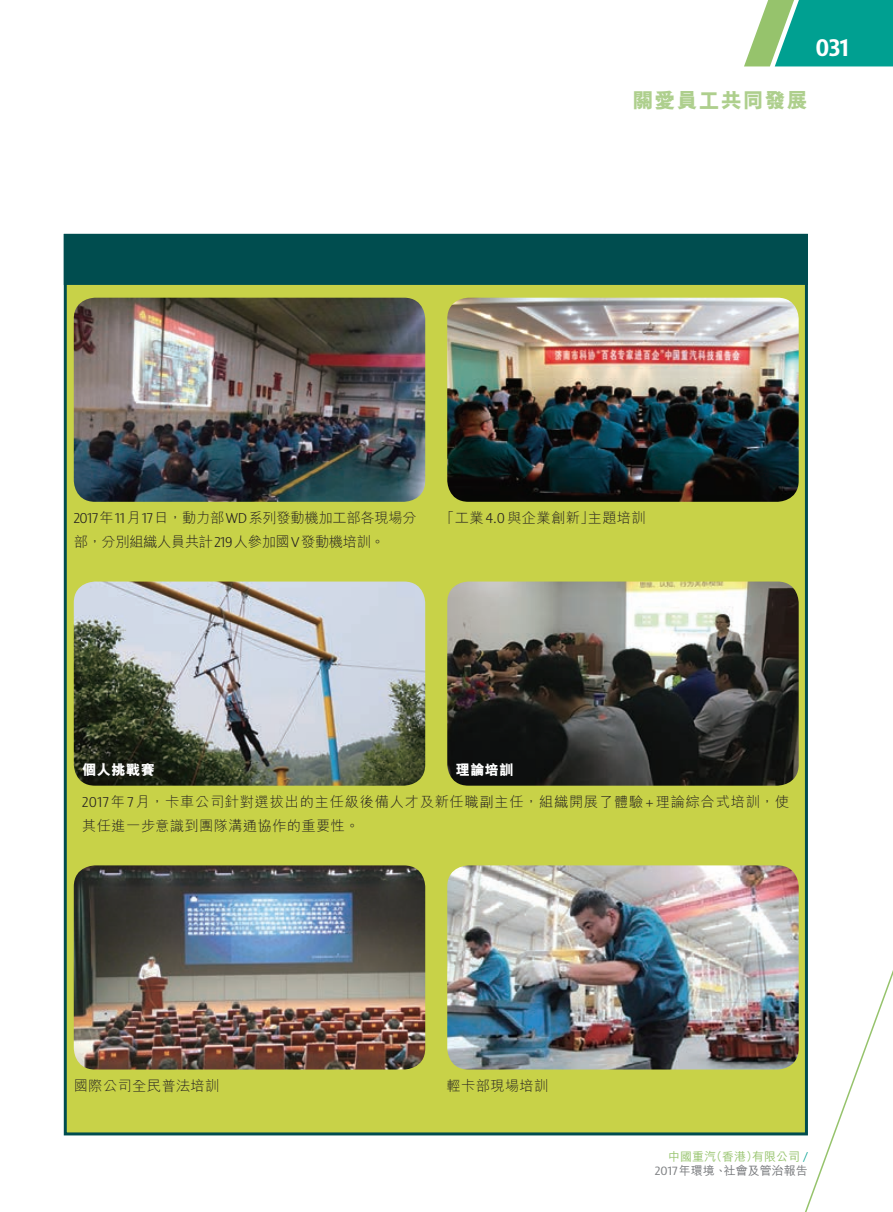
<style>
.page{position:relative;width:893px;height:1212px;background:#fff}
.page>*{position:absolute;margin:0;border:0;box-sizing:border-box;transform-origin:0 0}
.t1{font:700 24px "Sinova Pro";color:#fff;scale:.9 1}
.副主標題{font:800 21px "M Hei HK";letter-spacing:.05em;color:#aecf8d}
.t2{font:300 14.25px/24px "M Hei HK";letter-spacing:.05em;color:#231f20}
.t3{font:300 14.25px/24px "M Hei HK";letter-spacing:-.025em;color:#231f20}
.t4{font:300 14.25px "M Hei HK";letter-spacing:.025em;color:#231f20}
.t5{font:800 14.25px "M Hei HK";letter-spacing:.025em;color:#fff}
.t6{font:500 12px/14.4px "M Hei HK";color:#96c36c;text-align:right}
.s1{font-family:"Sinova Pro"}
.s2{font-family:"M Hei HKS"}
.s3{font-family:"Sinova Pro";font-weight:400;color:#00a091}
.s4{font-family:"Sinova Pro";font-weight:400;color:#808285}
.s5{color:#76787b}
.s6{font-family:"M Hei HKS";color:#76787b}
</style>
<div class="page">
<svg style="left:756px;top:970px;width:137px;height:242px"></svg>
<svg style="left:744px;top:0;width:149px;height:66px;background:#37b097"></svg>
<div style="left:64px;top:234px;width:744px;height:901px;background:#c8d248;border:3px solid #004d4f"></div>
<div style="left:64px;top:234px;width:744px;height:51px;background:#004d4f;border:3px solid #004d4f"></div>
<img style="left:74px;top:298px;width:351px;height:204px">
<img style="left:74px;top:581px;width:351px;height:205px">
<img style="left:74px;top:865px;width:351px;height:204px">
<img style="left:447px;top:298px;width:352px;height:204px">
<img style="left:447px;top:581px;width:352px;height:205px">
<img style="left:447px;top:865px;width:352px;height:204px">
<h1 class="t1" style="left:816px;top:33px;width:38px">031</h1>
<p class="副主標題" style="left:633px;top:89px;width:177px">關愛員工共同發展</p>
<p class="t3" style="left:74px;top:506px;width:344px"><span class="s1">2017</span>年<span class="s1">11</span>月<span class="s1">17</span>日，動力部<span class="s1">WD</span>系列發動機加工部各現場分部，分別組織人員共計<span class="s1">219</span>人參加國<span class="s1">V</span>發動機培訓。</p>
<p class="t4" style="left:440px;top:510px;width:207px">「工業<span class="s1">4.0</span>與企業創新」主題培訓</p>
<p class="t5" style="left:82px;top:763px;width:74px">個人挑戰賽</p>
<p class="t5" style="left:456px;top:763px;width:60px">理論培訓</p>
<p class="t2" style="left:82px;top:789px;width:709px"><span class="s1">2017</span>年<span class="s1">7</span>月，卡車公司針對選拔出的主任級後備人才及新任職副主任，組織開展了體驗<span class="s1">+</span>理論綜合式培訓，使其任進一步意識到團隊溝通協作的重要性。</p>
<p class="t4" style="left:74px;top:1078px;width:147px">國際公司全民普法培訓</p>
<p class="t4" style="left:447px;top:1078px;width:103px">輕卡部現場培訓</p>
<p class="t6" style="left:655px;top:1148px;width:155px">中國重汽<span class="s2">（</span>香港<span class="s2">）</span>有限公司 <span class="s3">/<br></span><span class="s4">2017</span><span class="s5">年環境</span><span class="s6">、</span><span class="s5">社會及管治報告</span></p>
</div>
